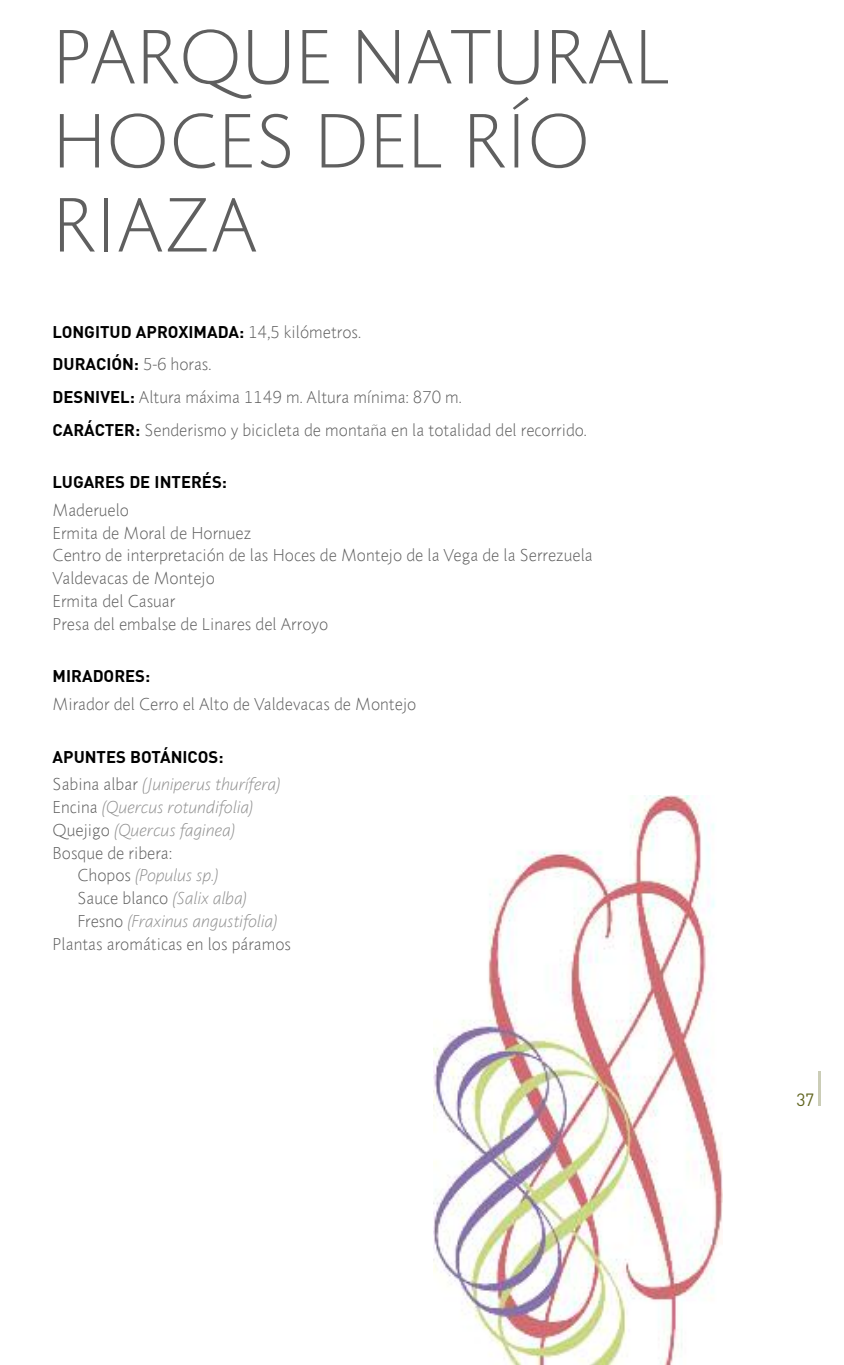
<style>
.page{position:relative;width:844px;height:1365px;background:#fff}
.page>*{position:absolute;margin:0;border:0;box-sizing:border-box;transform-origin:0 0}
.t1{font:73.5px/84px "Pragma ND Light";color:#5f5f5f}
.t2{font:17.5px "DIN";color:#616520}
.t3{font:16.62px/22.8px "Pragma ND Light";color:#5f5f5f}
.t4{font:italic 16.62px "Pragma ND Light";color:#909090}
.t5{font:700 16.62px/32.7px "DIN";color:#000}
.s1{font-family:"Pragma ND Light";font-weight:400;color:#5f5f5f}
.s2{font-family:"DIN";font-weight:700;color:#000}
.s3{font-style:normal;color:#5f5f5f}
.s4{font-style:italic;color:#909090}
</style>
<div class="page">
<hr style="left:817px;top:1070px;width:3px;height:35px;background:#cbcdb7">
<img style="left:433px;top:795px;width:289px;height:569px">
<h1 class="t1" style="left:53px;top:21px;width:620px">parQue natural hoces del río riaza</h1>
<p class="t5" style="left:53px;top:314px;width:310px">LONGITUD APROXIMADA: <span class="s1">14,5 kilómetros.<br></span>DURACIÓN: <span class="s1">5-6 horas.</span></p>
<p class="t3" style="left:53px;top:382px;width:535px;line-height:32.7px"><span class="s2">DESNIVEL:</span> altura máxima 1149 m. altura mínima: 870 m.<br><span class="s2">CARÁCTER:</span> senderismo y bicicleta de montaña en la totalidad del recorrido.</p>
<p class="t5" style="left:53px;top:465px;width:176px">LUGARES DE INTERÉS:</p>
<p class="t3" style="left:53px;top:500px;width:541px">maderuelo<br>ermita de moral de hornuez<br>centro de interpretación de las hoces de montejo de la vega de la serrezuela valdevacas de montejo<br>ermita del casuar<br>presa del embalse de linares del arroyo</p>
<p class="t5" style="left:53px;top:659px;width:99px">MIRADORES:</p>
<p class="t3" style="left:53px;top:694px;width:365px">mirador del cerro el alto de valdevacas de montejo</p>
<p class="t5" style="left:53px;top:739px;width:172px">APUNTES BOTÁNICOS:</p>
<p class="t4" style="left:53px;top:777px;width:228px"><span class="s3">sabina albar</span> (Juniperus thurífera)</p>
<p class="t4" style="left:53px;top:800px;width:201px"><span class="s3">encina</span> (Quercus rotundifolia)</p>
<p class="t4" style="left:53px;top:823px;width:183px"><span class="s3">Quejigo</span> (Quercus faginea)</p>
<p class="t3" style="left:53px;top:842px;width:121px">bosque de ribera:</p>
<p class="t4" style="left:77px;top:868px;width:141px"><span class="s3">chopos</span> (Populus sp.)</p>
<p class="t3" style="left:77px;top:888px;width:170px">sauce blanco <span class="s4">(Salix alba)</span></p>
<p class="t4" style="left:77px;top:914px;width:200px"><span class="s3">Fresno</span> (Fraxinus angustifolia)</p>
<p class="t3" style="left:53px;top:933px;width:240px">plantas aromáticas en los páramos</p>
<p class="t2" style="left:796px;top:1088px;width:19px">37</p>
</div>
